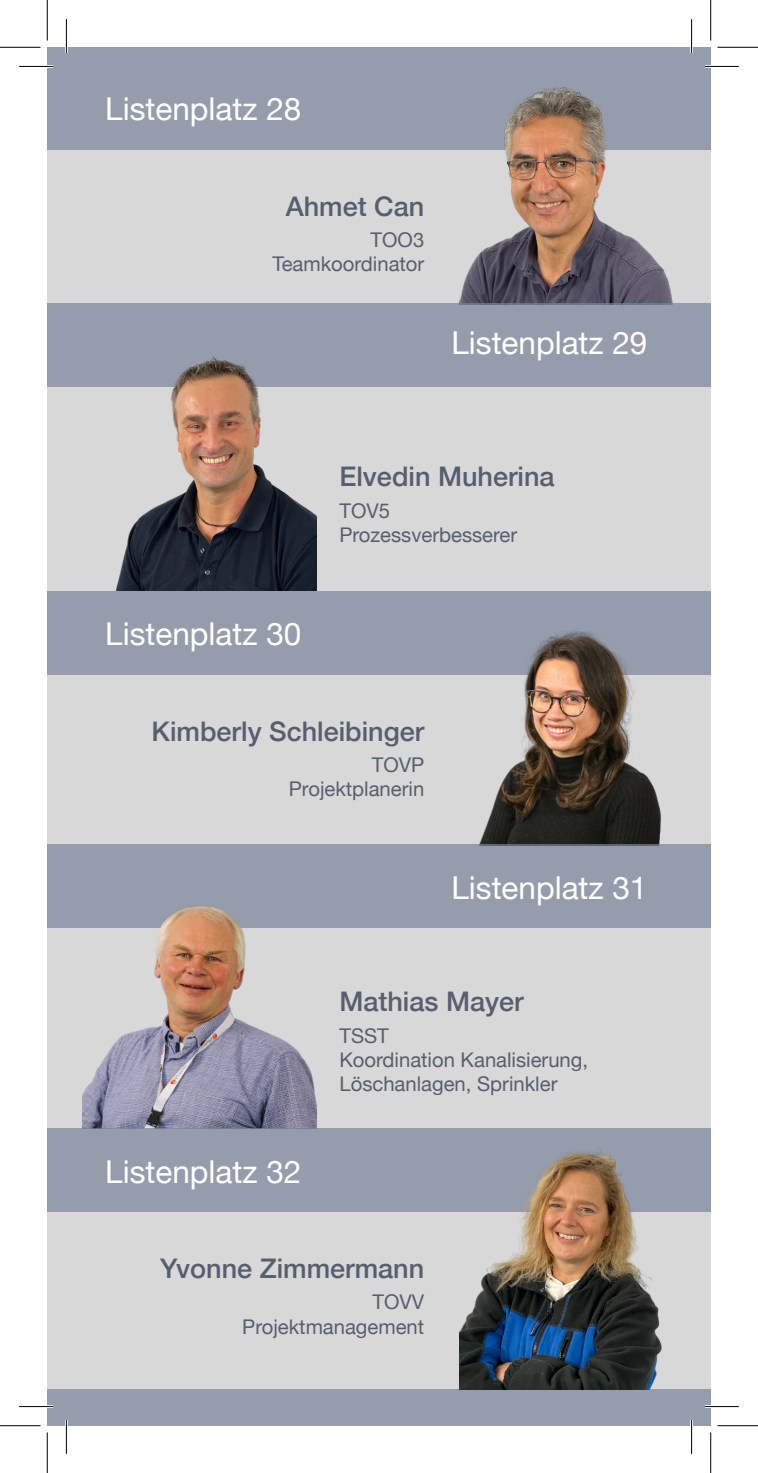
<style>
.page{position:relative;width:758px;height:1473px;background:#fff}
.page>*{position:absolute;margin:0;border:0;box-sizing:border-box;transform-origin:0 0}
.t1{font:31.5px "Helvetica Neue";color:#fff}
.t2{font:500 27px "Helvetica Neue";color:#565f6f}
.t3{font:20.25px/24.3px "Helvetica Neue";color:#565f6f}
</style>
<div class="page">
<div style="left:47px;top:47px;width:664px;height:1378px;background:#d8d8d8"></div>
<div style="left:47px;top:47px;width:664px;height:102px;background:#959dac"></div>
<img style="left:443px;top:87px;width:234px;height:217px">
<div style="left:47px;top:304px;width:664px;height:83px;background:#959dac"></div>
<img style="left:116px;top:356px;width:200px;height:234px">
<div style="left:47px;top:591px;width:664px;height:83px;background:#959dac"></div>
<img style="left:443px;top:631px;width:234px;height:213px">
<div style="left:47px;top:844px;width:664px;height:83px;background:#959dac"></div>
<img style="left:82px;top:905px;width:234px;height:223px">
<div style="left:47px;top:1128px;width:664px;height:83px;background:#959dac"></div>
<div style="left:47px;top:1389px;width:664px;height:36px;background:#959dac"></div>
<img style="left:459px;top:1151px;width:218px;height:238px">
<hr style="left:19px;top:65px;width:34px;height:3px;background:#fff">
<hr style="left:705px;top:65px;width:34px;height:3px;background:#fff">
<hr style="left:19px;top:1404px;width:34px;height:3px;background:#fff">
<hr style="left:705px;top:1404px;width:34px;height:3px;background:#fff">
<hr style="left:65px;top:19px;width:3px;height:34px;background:#fff">
<hr style="left:65px;top:1419px;width:3px;height:34px;background:#fff">
<hr style="left:690px;top:19px;width:3px;height:34px;background:#fff">
<hr style="left:690px;top:1419px;width:3px;height:34px;background:#fff">
<hr style="left:19px;top:66px;width:34px;height:1px;background:#000">
<hr style="left:705px;top:66px;width:34px;height:1px;background:#000">
<hr style="left:19px;top:1405px;width:34px;height:1px;background:#000">
<hr style="left:705px;top:1405px;width:34px;height:1px;background:#000">
<hr style="left:66px;top:19px;width:1px;height:34px;background:#000">
<hr style="left:66px;top:1419px;width:1px;height:34px;background:#000">
<hr style="left:691px;top:19px;width:1px;height:34px;background:#000">
<hr style="left:691px;top:1419px;width:1px;height:34px;background:#000">
<hr style="left:0;top:47px;width:40px;height:1px;background:#000">
<hr style="left:717px;top:47px;width:41px;height:1px;background:#000">
<hr style="left:0;top:1425px;width:40px;height:1px;background:#000">
<hr style="left:717px;top:1425px;width:41px;height:1px;background:#000">
<hr style="left:47px;top:0;width:1px;height:40px;background:#000">
<hr style="left:47px;top:1432px;width:1px;height:40px;background:#000">
<hr style="left:710px;top:0;width:1px;height:40px;background:#000">
<hr style="left:710px;top:1432px;width:1px;height:40px;background:#000">
<p class="t1" style="left:105px;top:86px;width:198px">Listenplatz 28</p>
<p class="t2" style="left:286px;top:184px;width:140px">Ahmet Can</p>
<p class="t3" style="left:371px;top:229px;width:55px">TOO3</p>
<p class="t3" style="left:272px;top:253px;width:153px">Teamkoordinator</p>
<p class="t1" style="left:451px;top:319px;width:198px">Listenplatz 29</p>
<p class="t1" style="left:105px;top:611px;width:198px">Listenplatz 30</p>
<p class="t2" style="left:339px;top:455px;width:217px">Elvedin Muherina</p>
<p class="t3" style="left:339px;top:499px;width:52px">TOV5</p>
<p class="t3" style="left:339px;top:523px;width:179px">Prozessverbesserer</p>
<p class="t2" style="left:152px;top:709px;width:274px">Kimberly Schleibinger</p>
<p class="t3" style="left:372px;top:753px;width:54px">TOVP</p>
<p class="t3" style="left:289px;top:778px;width:137px">Projektplanerin</p>
<p class="t1" style="left:451px;top:865px;width:198px">Listenplatz 31</p>
<p class="t1" style="left:105px;top:1148px;width:198px">Listenplatz 32</p>
<p class="t2" style="left:339px;top:979px;width:186px">Mathias Mayer</p>
<p class="t3" style="left:339px;top:1024px;width:51px">TSST</p>
<p class="t3" style="left:339px;top:1048px;width:250px">Koordination Kanalisierung,<br>Löschanlagen, Sprinkler</p>
<p class="t2" style="left:160px;top:1246px;width:266px">Yvonne Zimmermann</p>
<p class="t3" style="left:372px;top:1290px;width:53px">TOVV</p>
<p class="t3" style="left:242px;top:1315px;width:183px">Projektmanagement</p>
</div>
